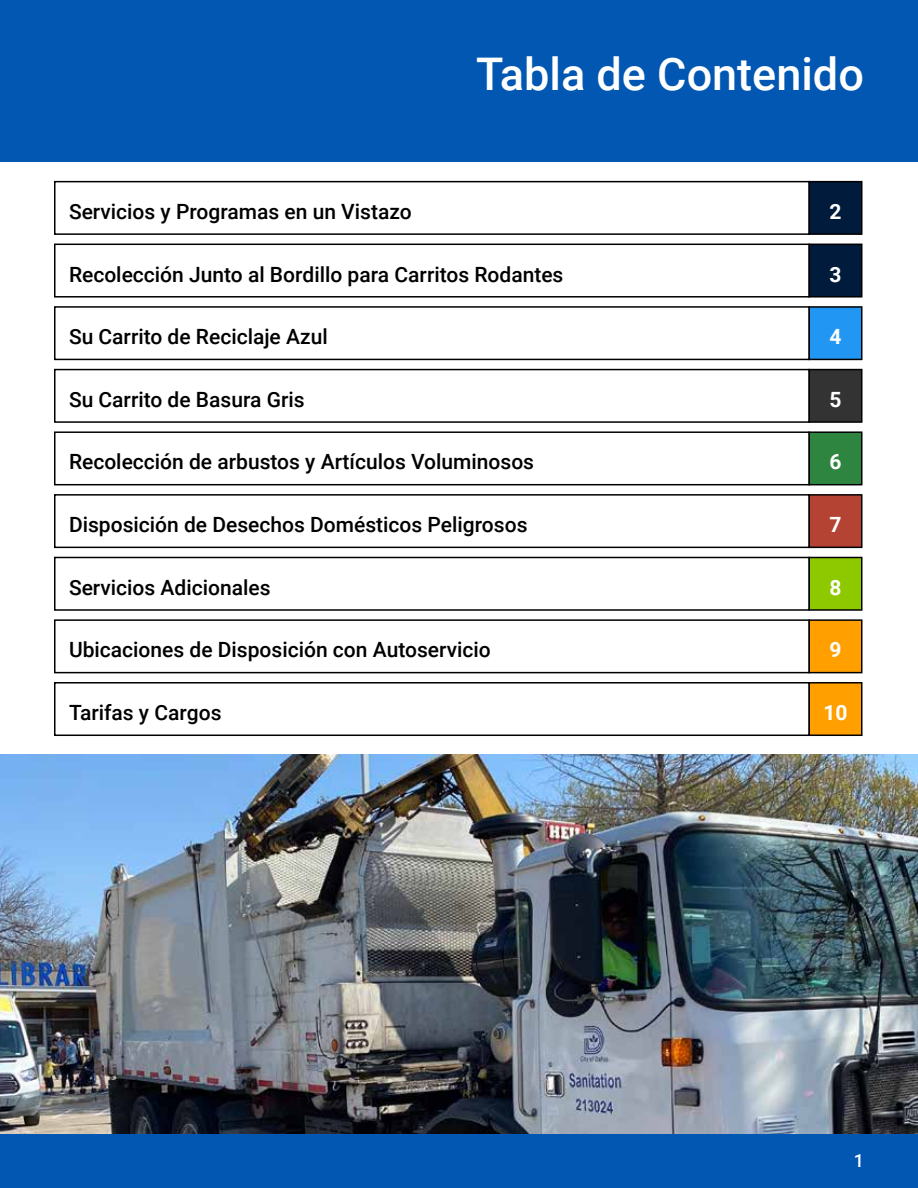
<style>
.page{position:relative;width:918px;height:1188px;background:#fff}
.page>*{position:absolute;margin:0;border:0;box-sizing:border-box;transform-origin:0 0}
.t1{font:500 45px "Roboto";color:#fff}
.t2{font:500 21px "Roboto";color:#000}
.t3{font:700 21px "Roboto";color:#fff}
.t4{font:500 18px "Roboto";color:#fff}
</style>
<div class="page">
<div style="left:54px;top:181px;width:756px;height:54px;border:2px solid #000"></div>
<div style="left:809px;top:182px;width:53px;height:52px;background:#001b3b"></div>
<div style="left:808px;top:181px;width:54px;height:54px;border:2px solid #000"></div>
<div style="left:54px;top:244px;width:756px;height:54px;border:2px solid #000"></div>
<div style="left:809px;top:244px;width:53px;height:53px;background:#001b3b"></div>
<div style="left:808px;top:244px;width:54px;height:54px;border:2px solid #000"></div>
<div style="left:54px;top:431px;width:756px;height:54px;border:2px solid #000"></div>
<div style="left:809px;top:432px;width:53px;height:53px;background:#2e8540"></div>
<div style="left:808px;top:431px;width:54px;height:54px;border:2px solid #000"></div>
<div style="left:54px;top:369px;width:756px;height:54px;border:2px solid #000"></div>
<div style="left:809px;top:370px;width:53px;height:52px;background:#333"></div>
<div style="left:808px;top:369px;width:54px;height:54px;border:2px solid #000"></div>
<div style="left:54px;top:306px;width:756px;height:54px;border:2px solid #000"></div>
<div style="left:809px;top:307px;width:53px;height:52px;background:#2196f3"></div>
<div style="left:808px;top:306px;width:54px;height:54px;border:2px solid #000"></div>
<div style="left:54px;top:494px;width:756px;height:54px;border:2px solid #000"></div>
<div style="left:809px;top:495px;width:53px;height:52px;background:#b54334"></div>
<div style="left:808px;top:494px;width:54px;height:54px;border:2px solid #000"></div>
<div style="left:54px;top:557px;width:756px;height:54px;border:2px solid #000"></div>
<div style="left:54px;top:619px;width:756px;height:54px;border:2px solid #000"></div>
<div style="left:54px;top:682px;width:756px;height:54px;border:2px solid #000"></div>
<div style="left:0;top:0;width:918px;height:162px;background:#0157b1"></div>
<div style="left:0;top:1134px;width:918px;height:54px;background:#0157b1"></div>
<img style="left:0;top:755px;width:918px;height:379px">
<div style="left:809px;top:557px;width:53px;height:53px;background:#8ec900"></div>
<div style="left:808px;top:557px;width:54px;height:54px;border:2px solid #000"></div>
<div style="left:809px;top:683px;width:53px;height:52px;background:#ffa000"></div>
<div style="left:808px;top:682px;width:54px;height:54px;border:2px solid #000"></div>
<div style="left:809px;top:620px;width:53px;height:53px;background:#ffa000"></div>
<div style="left:808px;top:619px;width:54px;height:54px;border:2px solid #000"></div>
<h1 class="t1" style="left:476px;top:43px;width:389px">Tabla de Contenido</h1>
<p class="t2" style="left:69px;top:197px;width:344px">Servicios y Programas en un Vistazo</p>
<p class="t3" style="left:829px;top:197px;width:14px">2</p>
<p class="t2" style="left:69px;top:259px;width:496px">Recolección Junto al Bordillo para Carritos Rodantes</p>
<p class="t3" style="left:829px;top:259px;width:14px">3</p>
<p class="t2" style="left:69px;top:322px;width:260px">Su Carrito de Reciclaje Azul</p>
<p class="t3" style="left:829px;top:322px;width:14px">4</p>
<p class="t2" style="left:69px;top:385px;width:237px">Su Carrito de Basura Gris</p>
<p class="t3" style="left:829px;top:385px;width:14px">5</p>
<p class="t2" style="left:69px;top:447px;width:467px">Recolección de arbustos y Artículos Voluminosos</p>
<p class="t3" style="left:829px;top:447px;width:14px">6</p>
<p class="t2" style="left:69px;top:510px;width:460px">Disposición de Desechos Domésticos Peligrosos</p>
<p class="t3" style="left:829px;top:510px;width:14px">7</p>
<p class="t2" style="left:69px;top:573px;width:203px">Servicios Adicionales</p>
<p class="t3" style="left:829px;top:573px;width:14px">8</p>
<p class="t2" style="left:69px;top:635px;width:423px">Ubicaciones de Disposición con Autoservicio</p>
<p class="t3" style="left:829px;top:635px;width:14px">9</p>
<p class="t2" style="left:69px;top:698px;width:154px">Tarifas y Cargos</p>
<p class="t3" style="left:823px;top:698px;width:26px">10</p>
<p class="t4" style="left:854px;top:1148px;width:12px">1</p>
</div>
